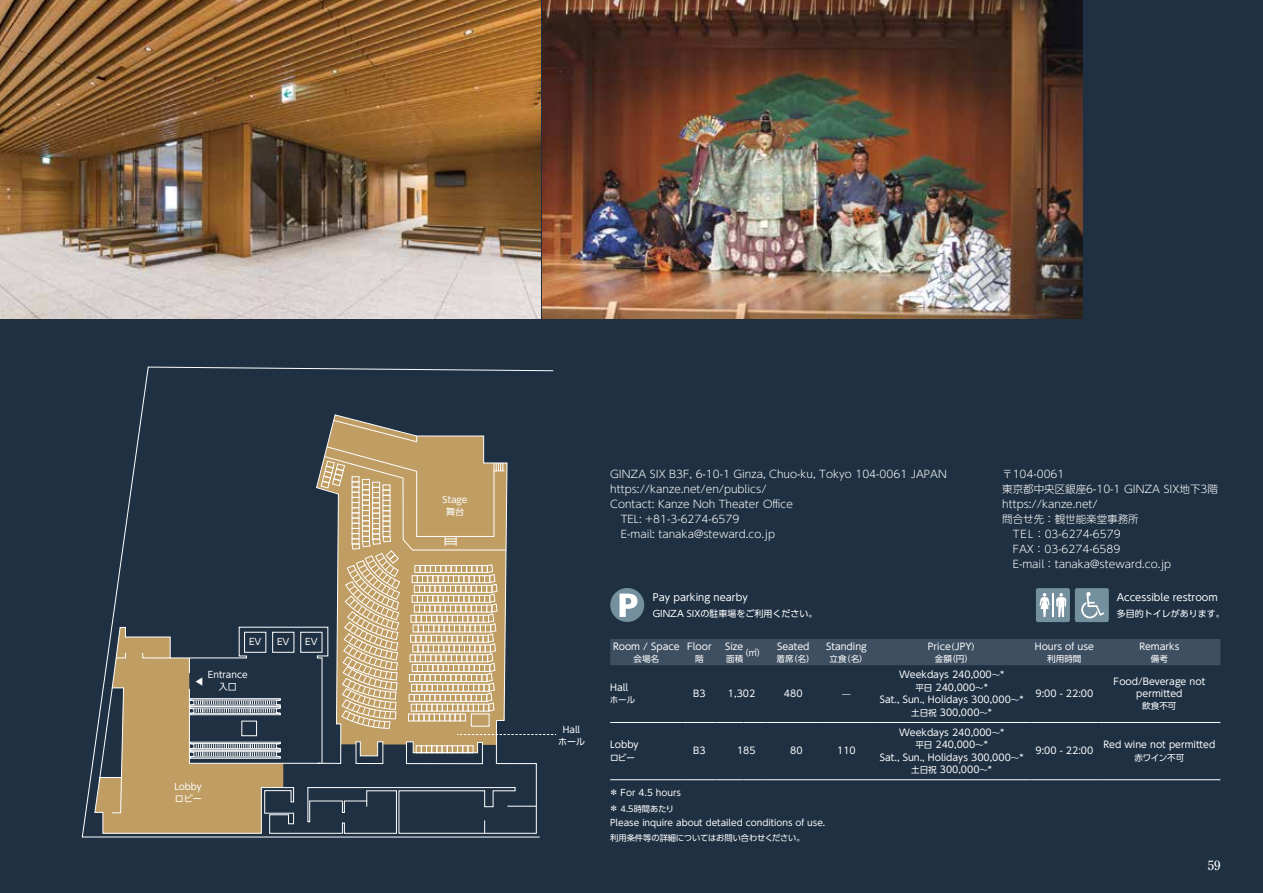
<style>
.page{position:relative;width:1263px;height:893px;background:#1e3042}
.page>*{position:absolute;margin:0;border:0;box-sizing:border-box;transform-origin:0 0}
.t1{font:500 12.75px "Ryumin Pr 6";color:#fff}
.t2{font:300 10.5px/15px "UD Shin Go Pr 6";color:#fff}
.t3{font:9.9px "UD Shin Go Pr 6";color:#fff}
.t4{font:9.45px/12.6px "UD Shin Go Pr 6";color:#fff;text-align:center}
.t5{font:9px/12px "UD Shin Go Pr 6";color:#fff;text-align:center}
.t6{font:9px "UD Shin Go Pr 6";color:#fff;scale:1.2 1}
.t7{font:8.55px "UD Shin Go Pr 6";color:#fff}
.t8{font:8.25px "UD Shin Go Pr 6";letter-spacing:-.005em;color:#fff}
.s1{font-size:8.55px}
.s2{font-size:9.9px}
</style>
<div class="page">
<img style="left:0;top:0;width:540px;height:319px">
<img style="left:542px;top:0;width:540px;height:319px">
<svg style="left:81px;top:366px;width:473px;height:472px"></svg>
<svg style="left:94px;top:419px;width:462px;height:415px"></svg>
<div style="left:610px;top:588px;width:34px;height:34px;background:#748f9d;border-radius:50%"></div>
<svg style="left:619px;top:594px;width:18px;height:23px"></svg>
<div style="left:1075px;top:588px;width:34px;height:34px;background:#748f9d;border-radius:2px"></div>
<svg style="left:1081px;top:592px;width:23px;height:26px"></svg>
<div style="left:1036px;top:588px;width:34px;height:34px;background:#748f9d;border-radius:2px"></div>
<svg style="left:1056px;top:593px;width:10px;height:24px"></svg>
<svg style="left:1039px;top:593px;width:11px;height:24px"></svg>
<hr style="left:1052px;top:593px;width:2px;height:24px;background:#fff">
<div style="left:610px;top:639px;width:610px;height:26px;background:#3e4f62"></div>
<hr style="left:610px;top:722px;width:72px;height:1px;background:#fff">
<hr style="left:682px;top:722px;width:34px;height:1px;background:#fff">
<svg style="left:716px;top:722px;width:51px;height:1px"></svg>
<hr style="left:767px;top:722px;width:53px;height:1px;background:#fff">
<hr style="left:820px;top:722px;width:53px;height:1px;background:#fff">
<hr style="left:1030px;top:722px;width:68px;height:1px;background:#fff">
<hr style="left:1098px;top:722px;width:122px;height:1px;background:#fff">
<hr style="left:610px;top:779px;width:72px;height:1px;background:#fff">
<hr style="left:682px;top:779px;width:34px;height:1px;background:#fff">
<svg style="left:716px;top:779px;width:51px;height:1px"></svg>
<hr style="left:767px;top:779px;width:53px;height:1px;background:#fff">
<hr style="left:820px;top:779px;width:53px;height:1px;background:#fff">
<hr style="left:1030px;top:779px;width:68px;height:1px;background:#fff">
<hr style="left:1098px;top:779px;width:122px;height:1px;background:#fff">
<hr style="left:873px;top:722px;width:157px;height:1px;background:#fff">
<hr style="left:873px;top:779px;width:157px;height:1px;background:#fff">
<p class="t5" style="left:443px;top:493px;width:26px">Stage舞台</p>
<p class="t2" style="left:610px;top:466px;width:338px">GINZA SIX B3F, 6-10-1 Ginza, Chuo-ku, Tokyo 104-0061 JAPAN https://kanze.net/en/publics/<br>Contact: Kanze Noh Theater Office<br>　TEL: +81-3-6274-6579<br>　E-mail: tanaka@steward.co.jp</p>
<p class="t2" style="left:1002px;top:466px;width:217px">〒104-0061<br>東京都中央区銀座6-10-1 GINZA SIX地下3階https://kanze.net/<br>問合せ先：観世能楽堂事務所<br>　TEL：03-6274-6579<br>　FAX：03-6274-6589<br>　E-mail：tanaka@steward.co.jp</p>
<p class="t3" style="left:653px;top:589px;width:97px">Pay parking nearby</p>
<p class="t5" style="left:653px;top:607px;width:166px">GINZA SIXの駐車場をご利用ください。</p>
<p class="t3" style="left:1117px;top:589px;width:103px">Accessible restroom</p>
<p class="t5" style="left:1117px;top:607px;width:109px">多目的トイレがあります。</p>
<p class="t5" style="left:249px;top:635px;width:14px">EV</p>
<p class="t5" style="left:277px;top:635px;width:14px">EV</p>
<p class="t5" style="left:305px;top:635px;width:14px">EV</p>
<p class="t4" style="left:613px;top:639px;width:68px">Room / Space</p>
<p class="t7" style="left:633px;top:652px;width:27px">会場名</p>
<p class="t4" style="left:687px;top:639px;width:26px">Floor</p>
<p class="t7" style="left:695px;top:652px;width:10px">階</p>
<p class="t4" style="left:725px;top:639px;width:20px">Size</p>
<p class="t7" style="left:726px;top:652px;width:19px">面積</p>
<p class="t7" style="left:740px;top:646px;width:27px">（㎡）</p>
<p class="t4" style="left:777px;top:639px;width:34px">Seated</p>
<p class="t7" style="left:776px;top:652px;width:40px">着席（名）</p>
<p class="t4" style="left:826px;top:639px;width:42px">Standing</p>
<p class="t7" style="left:830px;top:652px;width:40px">立食（名）</p>
<p class="t4" style="left:928px;top:639px;width:54px">Price<span class="s1">（</span>JPY<span class="s1">）</span></p>
<p class="t7" style="left:935px;top:652px;width:40px">金額（円）</p>
<p class="t4" style="left:1035px;top:639px;width:61px">Hours of use</p>
<p class="t7" style="left:1047px;top:652px;width:36px">利用時間</p>
<p class="t4" style="left:1139px;top:639px;width:42px">Remarks</p>
<p class="t7" style="left:1151px;top:652px;width:19px">備考</p>
<p class="t5" style="left:208px;top:669px;width:41px">Entrance入口</p>
<p class="t6" style="left:194px;top:674px;width:11px">◀</p>
<p class="t4" style="left:610px;top:681px;width:19px">Hall</p>
<p class="t7" style="left:610px;top:693px;width:27px">ホール</p>
<p class="t4" style="left:693px;top:687px;width:14px">B3</p>
<p class="t4" style="left:728px;top:687px;width:29px">1,302</p>
<p class="t4" style="left:784px;top:687px;width:20px">480</p>
<p class="t7" style="left:842px;top:687px;width:10px">—</p>
<p class="t4" style="left:880px;top:668px;width:145px">Weekdays 240,000<span class="s1">～</span>*<br><span class="s1">平日</span> 240,000<span class="s1">～</span>*<br>Sat., Sun., Holidays 300,000<span class="s1">～</span>*<span class="s1">土日祝</span> 300,000<span class="s1">～</span>*</p>
<p class="t4" style="left:1035px;top:687px;width:59px">9:00 - 22:00</p>
<p class="t4" style="left:1113px;top:675px;width:93px;line-height:11.7px">Food/Beverage not permitted</p>
<p class="t7" style="left:1142px;top:699px;width:36px">飲食不可</p>
<p class="t5" style="left:558px;top:723px;width:29px">Hallホール</p>
<p class="t4" style="left:610px;top:738px;width:30px">Lobby</p>
<p class="t7" style="left:610px;top:750px;width:27px">ロビー</p>
<p class="t4" style="left:693px;top:744px;width:14px">B3</p>
<p class="t4" style="left:737px;top:744px;width:20px">185</p>
<p class="t4" style="left:790px;top:744px;width:14px">80</p>
<p class="t4" style="left:837px;top:744px;width:20px">110</p>
<p class="t4" style="left:880px;top:725px;width:145px">Weekdays 240,000<span class="s1">～</span>*<br><span class="s1">平日</span> 240,000<span class="s1">～</span>*<br>Sat., Sun., Holidays 300,000<span class="s1">～</span>*<span class="s1">土日祝</span> 300,000<span class="s1">～</span>*</p>
<p class="t4" style="left:1035px;top:744px;width:59px">9:00 - 22:00</p>
<p class="t4" style="left:1103px;top:738px;width:113px">Red wine not permitted</p>
<p class="t7" style="left:1134px;top:750px;width:51px">赤ワイン不可</p>
<p class="t5" style="left:175px;top:781px;width:29px;text-align:left">Lobbyロビー</p>
<p class="t5" style="left:609px;top:787px;width:74px"><span class="s2">＊</span> For 4.5 hours</p>
<p class="t8" style="left:609px;top:802px;width:67px"><span class="s2">＊</span> 4.5時間あたり</p>
<p class="t5" style="left:610px;top:816px;width:217px">Please inquire about detailed conditions of use.</p>
<p class="t8" style="left:610px;top:831px;width:196px">利用条件等の詳細についてはお問い合わせください。</p>
<h1 class="t1" style="left:1208px;top:855px;width:14px">59</h1>
</div>
